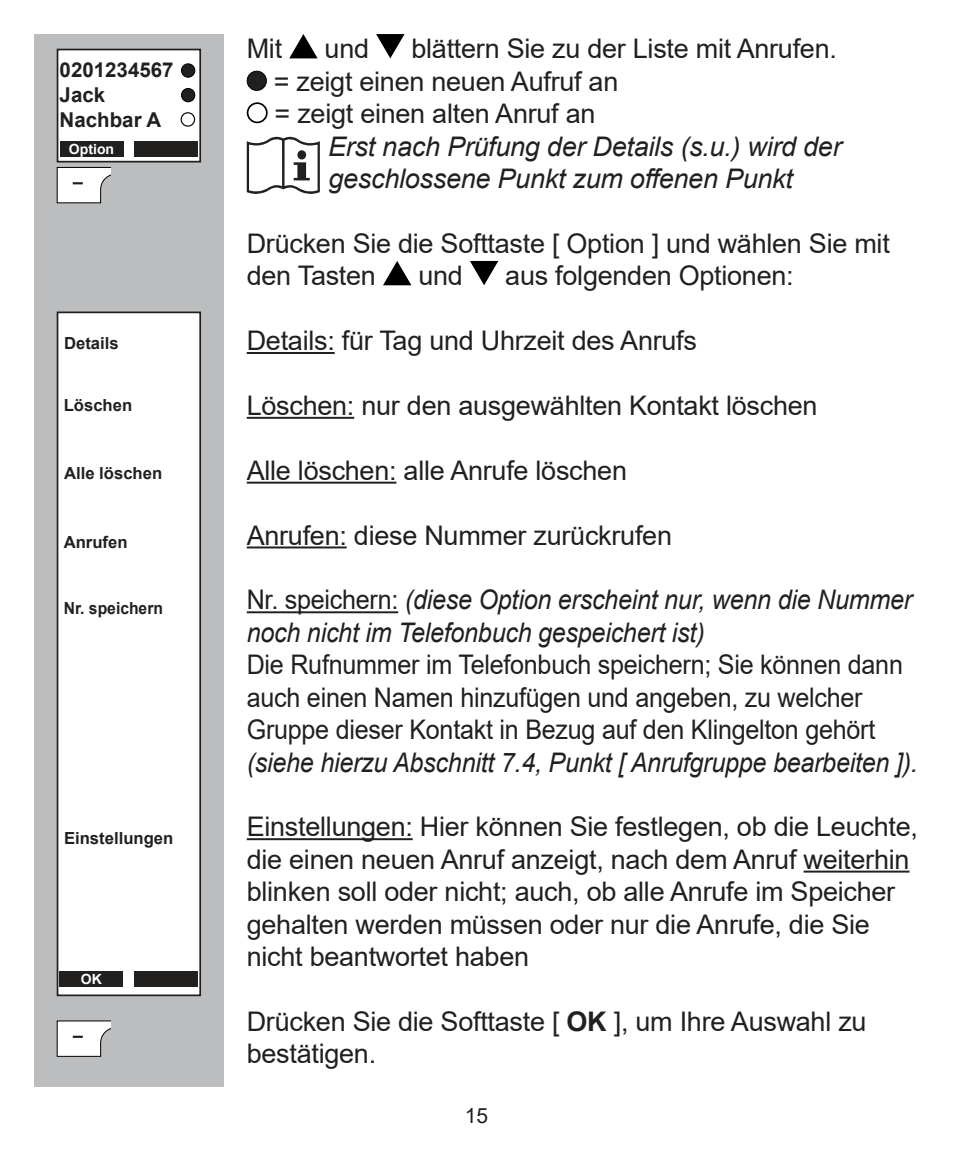
<style>
.page{position:relative;width:953px;height:1157px;background:#fff}
.page>*{position:absolute;margin:0;border:0;box-sizing:border-box;transform-origin:0 0}
.t1{font:27px/32.4px "Arial";letter-spacing:-.01em;color:#221f1f}
.t2{font:italic 27px/32.4px "Arial";letter-spacing:-.01em;color:#221f1f;scale:.93 1}
.t3{font:27px/32.4px "Arial";letter-spacing:-.01em;color:#221f1f;scale:.93 1}
.t4{font:italic 27px/32.4px "Arial";letter-spacing:-.01em;color:#221f1f}
.t5{font:21px "Arial";color:#221f1f}
.t6{font:700 20.4px/24.6px "Arial";color:#221f1f}
.t7{font:700 16.8px "Arial";color:#221f1f}
.t8{font:700 16.8px "Arial";color:#221f1f;scale:.94 1}
.t9{font:700 14.1px "Arial";color:#fff}
.s1{font-style:normal}
.s2{font-weight:700}
</style>
<div class="page">
<hr style="left:247px;top:352px;width:87px;height:2px;background:#221f1f">
<hr style="left:247px;top:417px;width:107px;height:2px;background:#221f1f">
<hr style="left:247px;top:481px;width:149px;height:2px;background:#221f1f">
<hr style="left:247px;top:546px;width:100px;height:2px;background:#221f1f">
<hr style="left:247px;top:611px;width:151px;height:2px;background:#221f1f">
<hr style="left:247px;top:838px;width:165px;height:2px;background:#221f1f">
<hr style="left:803px;top:870px;width:106px;height:2px;background:#221f1f">
<svg style="left:289px;top:34px;width:28px;height:24px"></svg>
<svg style="left:376px;top:34px;width:28px;height:24px"></svg>
<div style="left:247px;top:71px;width:19px;height:19px;background:#221f1f;border-radius:50%"></div>
<div style="left:247px;top:71px;width:20px;height:20px;border:1px solid #010102;border-radius:50%"></div>
<div style="left:247px;top:102px;width:21px;height:21px;border:2px solid #010102;border-radius:50%"></div>
<svg style="left:247px;top:137px;width:73px;height:57px"></svg>
<svg style="left:383px;top:261px;width:28px;height:24px"></svg>
<svg style="left:470px;top:261px;width:28px;height:24px"></svg>
<div style="left:34px;top:34px;width:189px;height:1052px;background:#bbbdbf"></div>
<div style="left:58px;top:50px;width:142px;height:112px;background:#fff"></div>
<div style="left:57px;top:49px;width:144px;height:113px;border:2px solid #221f1f"></div>
<div style="left:181px;top:64px;width:14px;height:13px;background:#221f1f;border-radius:50%"></div>
<div style="left:181px;top:64px;width:14px;height:13px;border:1px solid #010102;border-radius:50%"></div>
<div style="left:181px;top:88px;width:14px;height:14px;background:#221f1f;border-radius:50%"></div>
<div style="left:181px;top:88px;width:14px;height:14px;border:1px solid #010102;border-radius:50%"></div>
<div style="left:181px;top:112px;width:14px;height:15px;border:1px solid #010102;border-radius:50%"></div>
<div style="left:60px;top:141px;width:63px;height:15px;background:#221f1f"></div>
<div style="left:134px;top:141px;width:64px;height:16px;background:#221f1f"></div>
<svg style="left:57px;top:167px;width:54px;height:36px;background:#e2e2e2"></svg>
<div style="left:58px;top:312px;width:142px;height:683px;background:#fff"></div>
<div style="left:57px;top:311px;width:144px;height:685px;border:2px solid #221f1f"></div>
<div style="left:60px;top:971px;width:63px;height:15px;background:#221f1f"></div>
<div style="left:134px;top:971px;width:63px;height:15px;background:#221f1f"></div>
<svg style="left:57px;top:1020px;width:54px;height:36px;background:#e4e4e4"></svg>
<p class="t6" style="left:60px;top:60px;width:115px">0201234567<br>Jack<br>Nachbar A</p>
<p class="t9" style="left:69px;top:139px;width:47px">Option</p>
<p class="t7" style="left:64px;top:331px;width:56px">Details</p>
<p class="t7" style="left:64px;top:393px;width:70px">Löschen</p>
<p class="t7" style="left:64px;top:461px;width:100px">Alle löschen</p>
<p class="t7" style="left:64px;top:535px;width:65px">Anrufen</p>
<p class="t8" style="left:64px;top:596px;width:107px">Nr. speichern</p>
<p class="t7" style="left:64px;top:826px;width:111px">Einstellungen</p>
<p class="t9" style="left:81px;top:973px;width:23px">OK</p>
<p class="t1" style="left:274px;top:35px;width:564px;text-indent:138px">blättern Sie zu der Liste mit Anrufen. = zeigt einen neuen Aufruf an<br>= zeigt einen alten Anruf an</p>
<p class="t4" style="left:328px;top:132px;width:515px">Erst nach Prüfung der Details (s.u.) wird der geschlossene Punkt zum offenen Punkt</p>
<p class="t1" style="left:247px;top:230px;width:644px">Drücken Sie die Softtaste [ Option ] und wählen Sie mit den Tasten</p>
<p class="t1" style="left:247px;top:35px;width:37px">Mit</p>
<p class="t1" style="left:324px;top:35px;width:46px">und</p>
<p class="t1" style="left:418px;top:262px;width:46px">und</p>
<p class="t1" style="left:505px;top:262px;width:290px">aus folgenden Optionen:</p>
<p class="t1" style="left:247px;top:327px;width:451px">Details: für Tag und Uhrzeit des Anrufs</p>
<p class="t1" style="left:247px;top:392px;width:572px">Löschen: nur den ausgewählten Kontakt löschen</p>
<p class="t1" style="left:247px;top:456px;width:382px">Alle löschen: alle Anrufe löschen</p>
<p class="t1" style="left:247px;top:521px;width:427px">Anrufen: diese Nummer zurückrufen</p>
<p class="t2" style="left:247px;top:586px;width:717px"><span class="s1">Nr. speichern:</span> (diese Option erscheint nur, wenn die Nummer noch nicht im Telefonbuch gespeichert ist)</p>
<p class="t3" style="left:247px;top:651px;width:707px">Die Rufnummer im Telefonbuch speichern; Sie können dann auch einen Namen hinzufügen und angeben, zu welcher<br>Gruppe dieser Kontakt in Bezug auf den Klingelton gehört</p>
<p class="t2" style="left:247px;top:748px;width:723px">(siehe hierzu Abschnitt 7.4, Punkt [ Anrufgruppe bearbeiten ]).</p>
<p class="t1" style="left:247px;top:813px;width:672px">Einstellungen: Hier können Sie festlegen, ob die Leuchte, die einen neuen Anruf anzeigt, nach dem Anruf weiterhin blinken soll oder nicht; auch, ob alle Anrufe im Speicher gehalten werden müssen oder nur die Anrufe, die Sie nicht beantwortet haben</p>
<p class="t1" style="left:247px;top:1007px;width:621px">Drücken Sie die Softtaste [ <span class="s2">OK</span> ], um Ihre Auswahl zu bestätigen.</p>
<p class="t5" style="left:465px;top:1107px;width:25px">15</p>
</div>
